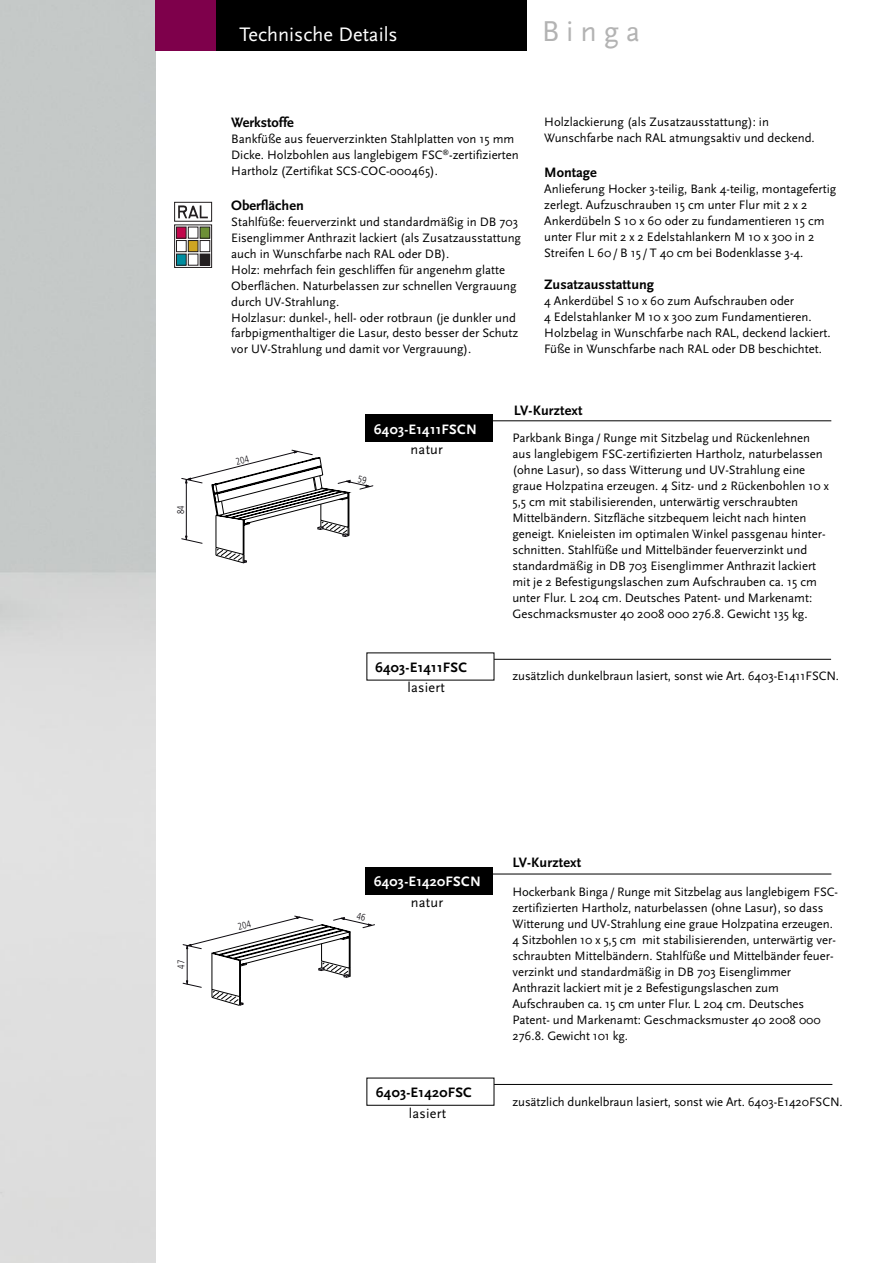
<style>
.page{position:relative;width:893px;height:1263px;background:#fff}
.page>*{position:absolute;margin:0;border:0;box-sizing:border-box;transform-origin:0 0}
.t1{font:30px "Scala Sans";letter-spacing:.23em;color:#b3b3b3}
.t2{font:20.4px "Scala Sans";color:#fff}
.t3{font:700 14.25px "Scala Sans";color:#000}
.t4{font:700 14.25px "Scala Sans";letter-spacing:.015em;color:#fff}
.t5{font:14.25px "Scala Sans";letter-spacing:.015em;color:#000}
.t6{font:12.75px/15.9px "Scala Sans";color:#000}
.t7{font:300 condensed 9.75px "Frutiger";color:#0e0b10;scale:.92 1}
</style>
<div class="page">
<div style="left:365px;top:415px;width:128px;height:27px;background:#000"></div>
<hr style="left:488px;top:421px;width:343px;height:1px;background:#000">
<div style="left:365px;top:867px;width:128px;height:28px;background:#000"></div>
<hr style="left:488px;top:874px;width:343px;height:1px;background:#000">
<svg style="left:174px;top:201px;width:39px;height:67px"></svg>
<svg style="left:178px;top:205px;width:30px;height:13px"></svg>
<div style="left:174px;top:225px;width:38px;height:43px;border:1px solid #231f20"></div>
<div style="left:176px;top:227px;width:10px;height:11px;background:#c1074c"></div>
<div style="left:176px;top:227px;width:10px;height:11px;border:1px solid #231f20"></div>
<div style="left:188px;top:227px;width:10px;height:11px;border:1px solid #231f20"></div>
<div style="left:200px;top:227px;width:10px;height:11px;background:#6d9036"></div>
<div style="left:200px;top:227px;width:10px;height:11px;border:1px solid #231f20"></div>
<div style="left:176px;top:240px;width:10px;height:12px;border:1px solid #231f20"></div>
<div style="left:188px;top:240px;width:10px;height:12px;background:#cfa522"></div>
<div style="left:188px;top:240px;width:10px;height:12px;border:1px solid #231f20"></div>
<div style="left:200px;top:240px;width:10px;height:12px;border:1px solid #231f20"></div>
<div style="left:176px;top:254px;width:10px;height:11px;background:#008d9f"></div>
<div style="left:176px;top:254px;width:10px;height:11px;border:1px solid #231f20"></div>
<div style="left:188px;top:254px;width:10px;height:11px;border:1px solid #231f20"></div>
<div style="left:200px;top:254px;width:10px;height:11px;background:#231f20"></div>
<div style="left:174px;top:202px;width:38px;height:19px;border:1px solid #231f20"></div>
<div style="left:155px;top:0;width:62px;height:51px;background:#7e004b"></div>
<div style="left:217px;top:0;width:310px;height:51px;background:#000"></div>
<hr style="left:494px;top:659px;width:337px;height:1px;background:#000">
<hr style="left:494px;top:1084px;width:338px;height:1px;background:#000">
<svg style="left:181px;top:450px;width:192px;height:113px"></svg>
<svg style="left:183px;top:915px;width:192px;height:91px"></svg>
<p class="t7" style="left:177px;top:514px;width:11px;rotate:-90deg">84</p>
<h2 class="t2" style="left:240px;top:28px;width:160px">Technische Details</h2>
<h1 class="t1" style="left:542px;top:22px;width:100px">Binga</h1>
<p class="t3" style="left:231px;top:118px;width:64px">Werkstoffe</p>
<p class="t6" style="left:231px;top:132px;width:289px">Bankfüße aus feuerverzinkten Stahlplatten von 15 mm<br>Dicke. Holzbohlen aus langlebigem FSC<sup>®</sup>-zertifizierten<br>Hartholz (Zertifikat SCS-COC-000465).</p>
<p class="t3" style="left:231px;top:200px;width:74px">Oberflächen</p>
<p class="t6" style="left:231px;top:215px;width:291px">Stahlfüße: feuerverzinkt und standardmäßig in DB 703<br>Eisenglimmer Anthrazit lackiert (als Zusatzausstattung auch in Wunschfarbe nach RAL oder DB).<br>Holz: mehrfach fein geschliffen für angenehm glatte Oberflächen. Naturbelassen zur schnellen Vergrauung durch UV-Strahlung.<br>Holzlasur: dunkel-, hell- oder rotbraun (je dunkler und farbpigmenthaltiger die Lasur, desto besser der Schutz vor UV-Strahlung und damit vor Vergrauung).</p>
<p class="t6" style="left:544px;top:115px;width:272px">Holzlackierung (als Zusatzausstattung): in<br>Wunschfarbe nach RAL atmungsaktiv und deckend.</p>
<p class="t3" style="left:544px;top:168px;width:54px">Montage</p>
<p class="t6" style="left:544px;top:182px;width:294px">Anlieferung Hocker 3-teilig, Bank 4-teilig, montagefertig zerlegt. Aufzuschrauben 15 cm unter Flur mit 2 x 2<br>Ankerdübeln S 10 x 60 oder zu fundamentieren 15 cm unter Flur mit 2 x 2 Edelstahlankern M 10 x 300 in 2<br>Streifen L 60/ B 15/ T 40 cm bei Bodenklasse 3-4.</p>
<p class="t3" style="left:544px;top:280px;width:111px">Zusatzausstattung</p>
<p class="t6" style="left:544px;top:294px;width:288px">4 Ankerdübel S 10 x 60 zum Aufschrauben oder<br>4 Edelstahlanker M 10 x 300 zum Fundamentieren.<br>Holzbelag in Wunschfarbe nach RAL, deckend lackiert.<br>Füße in Wunschfarbe nach RAL oder DB beschichtet.</p>
<p class="t4" style="left:374px;top:424px;width:104px">6403-E1411FSCN</p>
<p class="t5" style="left:411px;top:445px;width:34px">natur</p>
<p class="t3" style="left:375px;top:662px;width:93px">6403-E1411FSC</p>
<p class="t5" style="left:408px;top:683px;width:39px">lasiert</p>
<p class="t3" style="left:514px;top:405px;width:70px">LV-Kurztext</p>
<p class="t6" style="left:512px;top:432px;width:318px">Parkbank Binga/ Runge mit Sitzbelag und Rückenlehnen aus langlebigem FSC-zertifizierten Hartholz, naturbelassen (ohne Lasur), so dass Witterung und UV-Strahlung eine graue Holzpatina erzeugen. 4 Sitz- und 2 Rückenbohlen 10 x 5,5 cm mit stabilisierenden, unterwärtig verschraubten Mittelbändern. Sitzfläche sitzbequem leicht nach hinten geneigt. Knieleisten im optimalen Winkel passgenau hinter&shy;schnitten. Stahlfüße und Mittelbänder feuerverzinkt und standardmäßig in DB 703 Eisenglimmer Anthrazit lackiert mit je 2 Befestigungslaschen zum Aufschrauben ca. 15 cm unter Flur. L 204 cm. Deutsches Patent- und Markenamt:<br>Geschmacksmuster 40 2008 000 276.8. Gewicht 135 kg.</p>
<p class="t6" style="left:512px;top:670px;width:328px">zusätzlich dunkelbraun lasiert, sonst wie Art. 6403-E1411FSCN.</p>
<p class="t7" style="left:177px;top:969px;width:11px;rotate:-90deg">47</p>
<p class="t4" style="left:374px;top:877px;width:108px">6403-E1420FSCN</p>
<p class="t5" style="left:411px;top:897px;width:34px">natur</p>
<p class="t3" style="left:376px;top:1087px;width:97px">6403-E1420FSC</p>
<p class="t5" style="left:409px;top:1108px;width:39px">lasiert</p>
<p class="t3" style="left:512px;top:858px;width:70px">LV-Kurztext</p>
<p class="t6" style="left:512px;top:885px;width:327px">Hockerbank Binga/ Runge mit Sitzbelag aus langlebigem FSC&shy;zertifizierten Hartholz, naturbelassen (ohne Lasur), so dass Witterung und UV-Strahlung eine graue Holzpatina erzeugen.<br>4 Sitzbohlen 10 x 5,5 cm mit stabilisierenden, unterwärtig ver&shy;schraubten Mittelbändern. Stahlfüße und Mittelbänder feuer&shy;verzinkt und standardmäßig in DB 703 Eisenglimmer Anthrazit lackiert mit je 2 Befestigungslaschen zum Aufschrauben ca. 15 cm unter Flur. L 204 cm. Deutsches Patent- und Markenamt: Geschmacksmuster 40 2008 000<br>276.8. Gewicht 101 kg.</p>
<p class="t6" style="left:512px;top:1095px;width:332px">zusätzlich dunkelbraun lasiert, sonst wie Art. 6403-E1420FSCN.</p>
</div>
